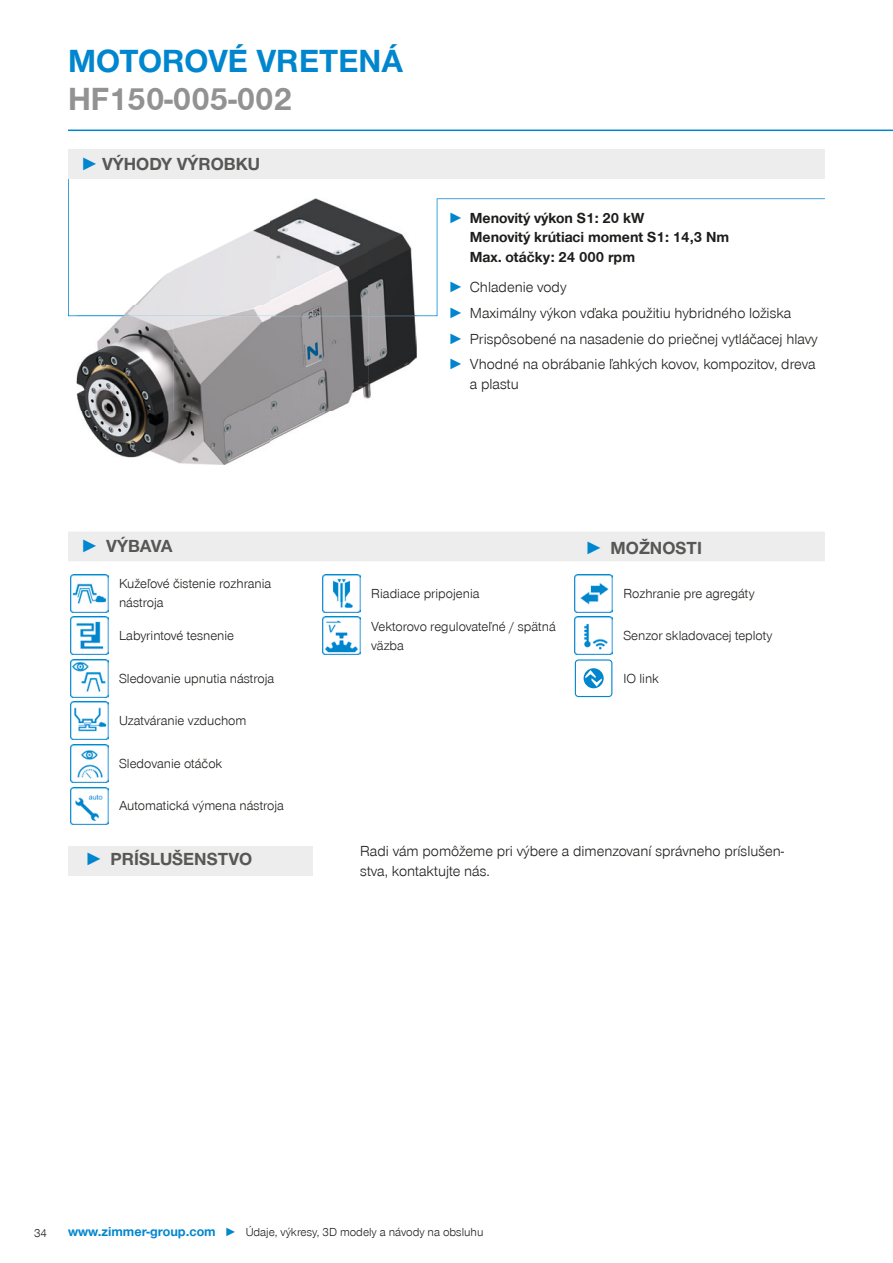
<style>
.page{position:relative;width:893px;height:1263px;background:#fff}
.page>*{position:absolute;margin:0;border:0;box-sizing:border-box;transform-origin:0 0}
.t1{font:700 33px "Zimmer Group Sans Global";color:#0086ce}
.t2{font:700 33px "Zimmer Group Sans Global";color:#939292}
.t3{font:700 18px "Zimmer Group Sans Global";color:#575756}
.t4{font:300 15px/25.8px "Zimmer Group Sans Global";color:#1d1d1b}
.t5{font:700 15px/19.5px "Zimmer Group Sans Global";color:#1d1d1b}
.t6{font:300 13.5px/19.5px "Zimmer Group Sans Global";color:#1d1d1b}
.t7{font:300 12px "Zimmer Group Sans Global";color:#1d1d1b}
.s1{font-family:"Zimmer Group Sans";color:#0086ce}
.s2{color:#0086ce}
.s3{font-weight:700;color:#0086ce}
.s4{font-weight:700;font-size:13.5px;color:#0086ce}
</style>
<div class="page">
<svg style="left:68px;top:179px;width:757px;height:137px"></svg>
<img style="left:77px;top:199px;width:340px;height:266px">
<img style="left:77px;top:315px;width:340px;height:1px">
<hr style="left:68px;top:130px;width:825px;height:1px;background:#0086ce">
<div style="left:68px;top:149px;width:757px;height:30px;background:#ededed"></div>
<div style="left:68px;top:532px;width:757px;height:29px;background:#ededed"></div>
<img style="left:70px;top:574px;width:38px;height:38px">
<img style="left:323px;top:574px;width:37px;height:38px">
<img style="left:575px;top:574px;width:37px;height:38px">
<img style="left:70px;top:617px;width:38px;height:37px">
<img style="left:323px;top:617px;width:37px;height:37px">
<img style="left:575px;top:617px;width:37px;height:37px">
<img style="left:70px;top:659px;width:38px;height:38px">
<svg style="left:575px;top:659px;width:37px;height:38px"></svg>
<img style="left:70px;top:702px;width:38px;height:38px">
<img style="left:70px;top:744px;width:38px;height:38px">
<img style="left:70px;top:787px;width:38px;height:38px">
<div style="left:68px;top:846px;width:245px;height:30px;background:#ededed"></div>
<h1 class="t1" style="left:68px;top:42px;width:337px">MOTOROVÉ VRETENÁ</h1>
<h1 class="t2" style="left:68px;top:79px;width:226px">HF150-005-002</h1>
<h2 class="t3" style="left:81px;top:153px;width:181px"><span class="s1">►</span> VÝHODY VÝROBKU</h2>
<p class="t5" style="left:470px;top:208px;width:261px;text-indent:-21px"><span class="s2">►</span> Menovitý výkon S1: 20 kW<br>Menovitý krútiaci moment S1: 14,3 Nm<br>Max. otáčky: 24 000 rpm</p>
<p class="t4" style="left:449px;top:274px;width:371px"><span class="s3">►</span> Chladenie vody<br><span class="s3">►</span> Maximálny výkon vďaka použitiu hybridného ložiska<br><span class="s3">►</span> Prispôsobené na nasadenie do priečnej vytláčacej hlavy <span class="s3">►</span> Vhodné na obrábanie ľahkých kovov, kompozitov, dreva</p>
<p class="t4" style="left:470px;top:371px;width:51px">a plastu</p>
<h2 class="t3" style="left:81px;top:536px;width:94px"><span class="s2">►</span> VÝBAVA</h2>
<h2 class="t3" style="left:585px;top:537px;width:118px"><span class="s2">►</span> MOŽNOSTI</h2>
<p class="t6" style="left:119px;top:573px;width:154px">Kužeľové čistenie rozhrania nástroja</p>
<p class="t6" style="left:371px;top:583px;width:110px">Riadiace pripojenia</p>
<p class="t6" style="left:623px;top:583px;width:133px">Rozhranie pre agregáty</p>
<p class="t6" style="left:119px;top:626px;width:117px">Labyrintové tesnenie</p>
<p class="t6" style="left:371px;top:616px;width:186px">Vektorovo regulovateľné / spätná väzba</p>
<p class="t6" style="left:623px;top:626px;width:151px">Senzor skladovacej teploty</p>
<p class="t6" style="left:119px;top:668px;width:157px">Sledovanie upnutia nástroja</p>
<p class="t6" style="left:623px;top:668px;width:37px">IO link</p>
<p class="t6" style="left:119px;top:711px;width:129px">Uzatváranie vzduchom</p>
<p class="t6" style="left:119px;top:753px;width:105px">Sledovanie otáčok</p>
<p class="t6" style="left:119px;top:796px;width:166px">Automatická výmena nástroja</p>
<h2 class="t3" style="left:85px;top:849px;width:169px"><span class="s2">►</span> PRÍSLUŠENSTVO</h2>
<p class="t4" style="left:360px;top:841px;width:426px;line-height:19.5px">Radi vám pomôžeme pri výbere a dimenzovaní správneho príslušen&shy;stva, kontaktujte nás.</p>
<p class="t7" style="left:34px;top:1226px;width:15px">34</p>
<p class="t7" style="left:68px;top:1225px;width:417px"><span class="s4">www.zimmer-group.com</span> <span class="s2">►</span> Údaje, výkresy, 3D modely a návody na obsluhu</p>
</div>
